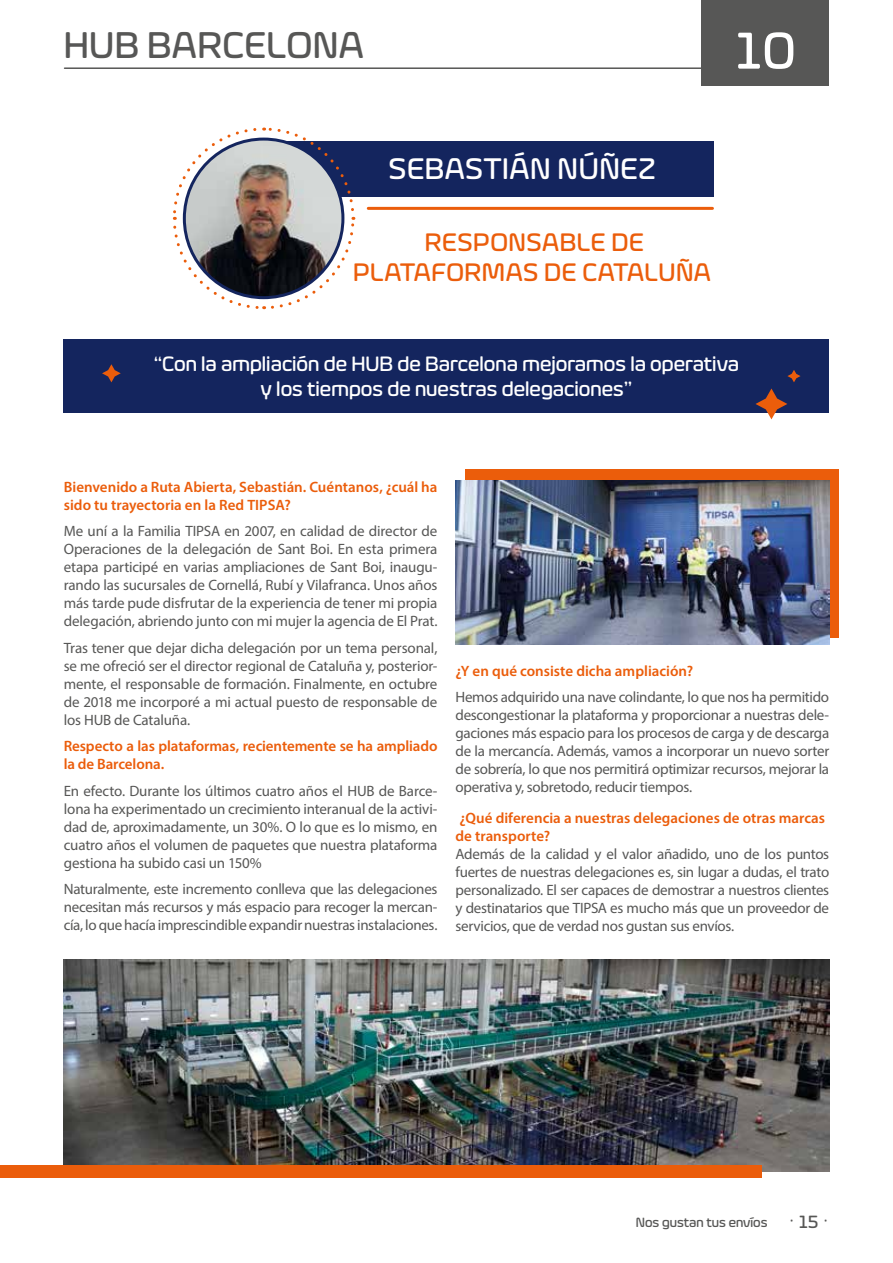
<style>
.page{position:relative;width:893px;height:1263px;background:#fff}
.page>*{position:absolute;margin:0;border:0;box-sizing:border-box;transform-origin:0 0}
.t1{font:500 52.5px "Eurosoft";color:#fff}
.t2{font:500 37.5px "Eurosoft";letter-spacing:.01em;color:#575756}
.t3{font:500 30px "Eurosoft";letter-spacing:.02em;color:#fff}
.t4{font:500 25.5px/30.6px "Eurosoft";letter-spacing:.02em;color:#eb5d0b;text-align:center}
.t5{font:500 21px/25.2px "Eurosoft";color:#fff;text-align:center}
.t6{font:15px/18px "Myriad Pro";letter-spacing:-.015em;color:#575756;text-align:justify}
.t7{font:600 15px/18px "Myriad Pro";color:#eb5d0b}
.t8{font:500 13.5px "Eurosoft";color:#575756}
.s1{font-size:18px}
</style>
<div class="page">
<hr style="left:65px;top:67px;width:755px;height:2px;background:#575756">
<div style="left:702px;top:0;width:127px;height:85px;background:#575756"></div>
<div style="left:466px;top:469px;width:373px;height:169px;background:#eb5d0b"></div>
<hr style="left:368px;top:207px;width:344px;height:3px;background:#eb5d0b">
<div style="left:264px;top:141px;width:450px;height:55px;background:#14255e"></div>
<div style="left:64px;top:339px;width:765px;height:74px;background:#14255e"></div>
<svg style="left:102px;top:364px;width:19px;height:18px"></svg>
<svg style="left:755px;top:388px;width:32px;height:31px"></svg>
<svg style="left:787px;top:370px;width:13px;height:12px"></svg>
<img style="left:64px;top:959px;width:765px;height:212px">
<img style="left:455px;top:480px;width:374px;height:165px">
<div style="left:0;top:1165px;width:761px;height:13px;background:#eb5d0b"></div>
<svg style="left:172px;top:127px;width:184px;height:183px"></svg>
<img style="left:184px;top:139px;width:159px;height:159px;border-radius:79px">
<div style="left:183px;top:138px;width:161px;height:161px;border:3px solid #14255e;border-radius:50%"></div>
<h2 class="t2" style="left:64px;top:24px;width:302px">HUB BARCELONA</h2>
<h1 class="t1" style="left:735px;top:21px;width:62px">10</h1>
<h3 class="t3" style="left:388px;top:152px;width:269px">SEBASTIÁN NÚÑEZ</h3>
<h3 class="t4" style="left:353px;top:227px;width:359px">RESPONSABLE DE<br>PLATAFORMAS DE CATALUÑA</h3>
<h3 class="t5" style="left:154px;top:351px;width:587px">“Con la ampliación de HUB de Barcelona mejoramos la operativa y los tiempos de nuestras delegaciones”</h3>
<p class="t7" style="left:64px;top:477px;width:375px">Bienvenido a Ruta Abierta, Sebastián. Cuéntanos, ¿cuál ha sido tu trayectoria en la Red TIPSA?</p>
<p class="t6" style="left:64px;top:522px;width:375px">Me uní a la Familia TIPSA en 2007, en calidad de director de Operaciones de la delegación de Sant Boi. En esta primera etapa participé en varias ampliaciones de Sant Boi, inaugu&shy;rando las sucursales de Cornellá, Rubí y Vilafranca. Unos años más tarde pude disfrutar de la experiencia de tener mi propia delegación, abriendo junto con mi mujer la agencia de El Prat.</p>
<p class="t6" style="left:64px;top:638px;width:375px">Tras tener que dejar dicha delegación por un tema personal, se me ofreció ser el director regional de Cataluña y, posterior&shy;mente, el responsable de formación. Finalmente, en octubre de 2018 me incorporé a mi actual puesto de responsable de los HUB de Cataluña.</p>
<p class="t7" style="left:64px;top:737px;width:375px">Respecto a las plataformas, recientemente se ha ampliado la de Barcelona.</p>
<p class="t6" style="left:64px;top:781px;width:375px">En efecto. Durante los últimos cuatro años el HUB de Barce&shy;lona ha experimentado un crecimiento interanual de la activi&shy;dad de, aproximadamente, un 30%. O lo que es lo mismo, en cuatro años el volumen de paquetes que nuestra plataforma gestiona ha subido casi un 150%</p>
<p class="t6" style="left:64px;top:880px;width:375px">Naturalmente, este incremento conlleva que las delegaciones necesitan más recursos y más espacio para recoger la mercan&shy;cía, lo que hacía imprescindible expandir nuestras instalaciones.</p>
<p class="t7" style="left:455px;top:661px;width:239px">¿Y en qué consiste dicha ampliación?</p>
<p class="t6" style="left:455px;top:688px;width:375px">Hemos adquirido una nave colindante, lo que nos ha permitido descongestionar la plataforma y proporcionar a nuestras dele&shy;gaciones más espacio para los procesos de carga y de descarga de la mercancía. Además, vamos a incorporar un nuevo sorter de sobrería, lo que nos permitirá optimizar recursos, mejorar la operativa y, sobretodo, reducir tiempos.</p>
<p class="t7" style="left:455px;top:808px;width:371px">¿Qué diferencia a nuestras delegaciones de otras marcas de transporte?</p>
<p class="t6" style="left:455px;top:844px;width:375px">Además de la calidad y el valor añadido, uno de los puntos fuertes de nuestras delegaciones es, sin lugar a dudas, el trato personalizado. El ser capaces de demostrar a nuestros clientes y destinatarios que TIPSA es mucho más que un proveedor de servicios, que de verdad nos gustan sus envíos.</p>
<p class="t8" style="left:636px;top:1214px;width:195px">Nos gustan tus envíos <span class="s1">· 15 ·</span></p>
</div>
